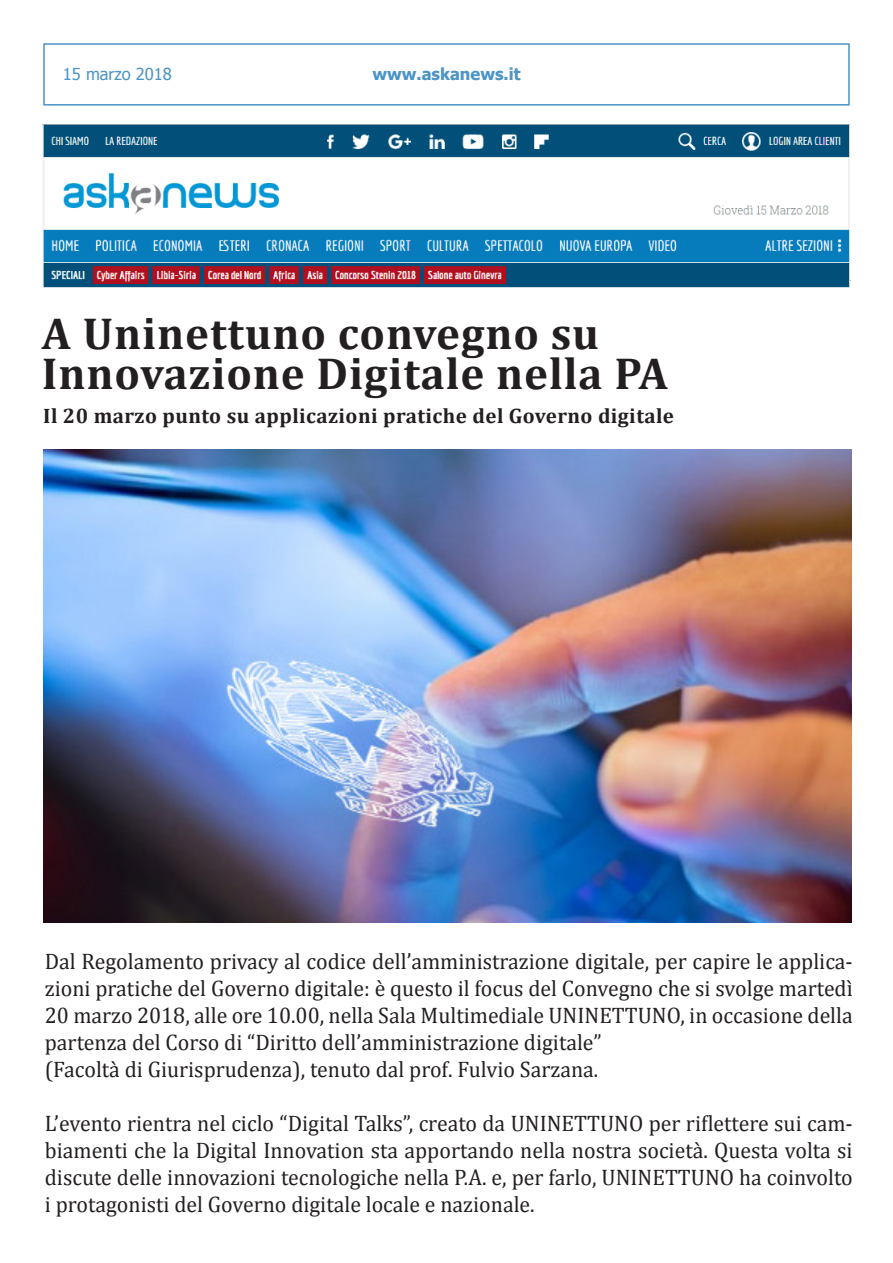
<style>
.page{position:relative;width:893px;height:1263px;background:#fff}
.page>*{position:absolute;margin:0;border:0;box-sizing:border-box;transform-origin:0 0}
.t1{font:700 45px/40.5px "Cambria";letter-spacing:.02em;color:#231f20}
.t2{font:22.5px/27px "Cambria";color:#231f20;text-align:justify}
.t3{font:700 21px "Cambria";letter-spacing:.02em;color:#231f20}
.t4{font:700 16.5px "Tahoma";color:#4b94c7}
.t5{font:16.5px "Tahoma";color:#4b94c7}
</style>
<div class="page">
<div style="left:43px;top:43px;width:807px;height:63px;border:2px solid #4b94c7"></div>
<img style="left:43px;top:450px;width:808px;height:472px">
<img style="left:43px;top:124px;width:807px;height:163px">
<p class="t5" style="left:63px;top:63px;width:111px">15 marzo 2018</p>
<p class="t4" style="left:373px;top:63px;width:149px">www.askanews.it</p>
<p class="t1" style="left:42px;top:312px;width:628px">A Uninettuno convegno su<br>Innovazione Digitale nella PA</p>
<p class="t3" style="left:43px;top:401px;width:632px">Il 20 marzo punto su applicazioni pratiche del Governo digitale</p>
<p class="t2" style="left:45px;top:948px;width:809px">Dal Regolamento privacy al codice dell’amministrazione digitale, per capire le applica&shy;zioni pratiche del Governo digitale: è questo il focus del Convegno che si svolge martedì 20 marzo 2018, alle ore 10.00, nella Sala Multimediale UNINETTUNO, in occasione della partenza del Corso di “Diritto dell’amministrazione digitale”</p>
<p class="t2" style="left:45px;top:1056px;width:555px">(Facoltà di Giurisprudenza), tenuto dal prof. Fulvio Sarzana.</p>
<p class="t2" style="left:45px;top:1110px;width:809px">L’evento rientra nel ciclo “Digital Talks”, creato da UNINETTUNO per riflettere sui cam&shy;biamenti che la Digital Innovation sta apportando nella nostra società. Questa volta si discute delle innovazioni tecnologiche nella P.A. e, per farlo, UNINETTUNO ha coinvolto i protagonisti del Governo digitale locale e nazionale.</p>
</div>
